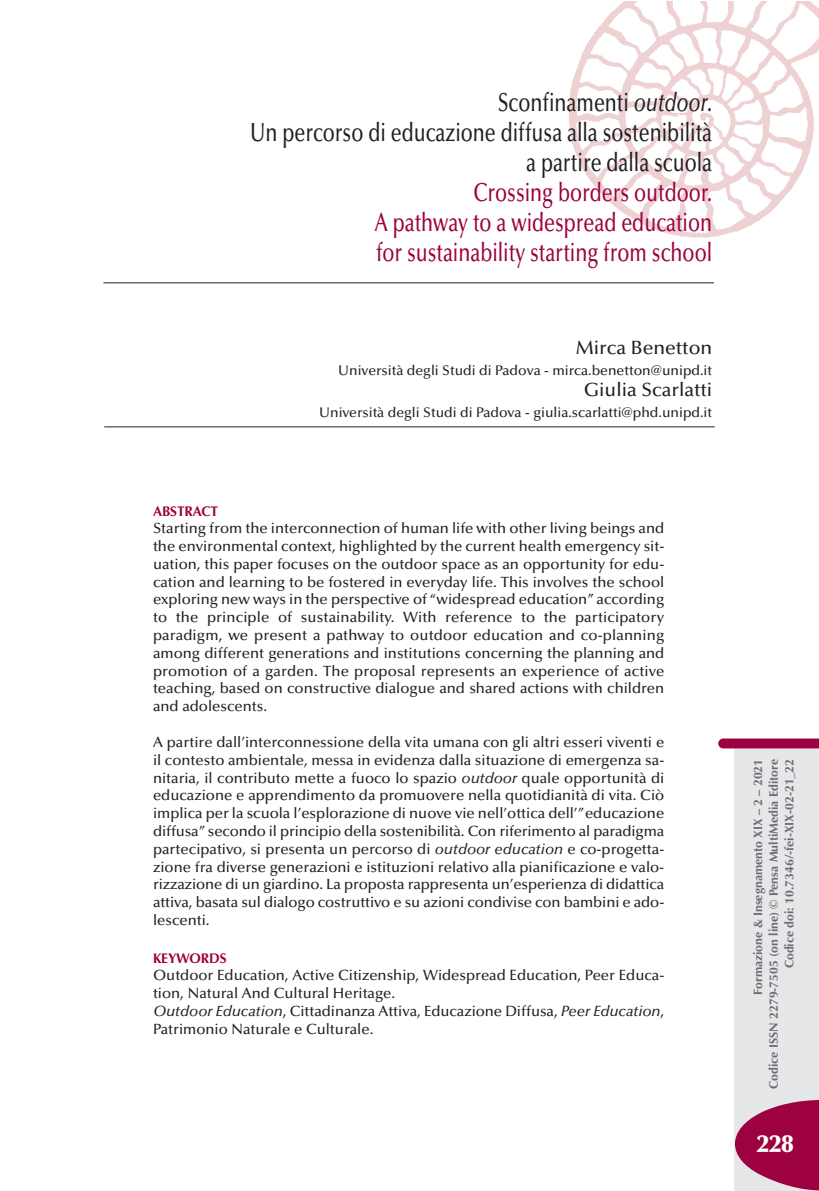
<style>
.page{position:relative;width:819px;height:1191px;background:#fff}
.page>*{position:absolute;margin:0;border:0;box-sizing:border-box;transform-origin:0 0}
.t1{font:500 26.25px/30.1px "Optima";color:#9d0140;text-align:justify;scale:.75 1}
.t2{font:500 26.25px/30.1px "Optima";color:#231f20;text-align:right;scale:.75 1}
.t3{font:900 24.5px "Optima";color:#fff}
.t4{font:500 19.25px "Optima";color:#231f20}
.t5{font:500 14.88px/17.8px "Optima";color:#231f20;text-align:justify}
.t6{font:500 14px "Optima";color:#231f20}
.t7{font:700 14px "Optima";letter-spacing:-.01em;color:#9d0140}
.t8{font:700 12.25px/15.8px "Optima";color:#6c6d70;text-align:right}
.s1{font-style:italic}
</style>
<div class="page">
<img style="left:569px;top:2px;width:249px;height:236px">
<div style="left:734px;top:748px;width:85px;height:353px;background:#e6e7e9"></div>
<svg style="left:718px;top:738px;width:101px;height:10px"></svg>
<div style="left:734px;top:1101px;width:83px;height:90px;background:#e6e7e9"></div>
<svg style="left:735px;top:1100px;width:84px;height:90px"></svg>
<hr style="left:103px;top:282px;width:611px;height:1px;background:#231f20">
<hr style="left:104px;top:426px;width:610px;height:1px;background:#231f20">
<h1 class="t2" style="left:250px;top:89px;width:617px">Sconfinamenti <span class="s1">outdoor</span>.<br>Un percorso di educazione diffusa alla sostenibilità a partire dalla scuola</h1>
<h1 class="t1" style="left:375px;top:180px;width:451px;text-indent:99px">Crossing borders outdoor.<br>A pathway to a widespread education for sustainability starting from school</h1>
<p class="t4" style="left:575px;top:339px;width:138px">Mirca Benetton</p>
<p class="t6" style="left:338px;top:364px;width:375px">Università degli Studi di Padova - mirca.benetton@unipd.it</p>
<p class="t4" style="left:584px;top:381px;width:129px">Giulia Scarlatti</p>
<p class="t6" style="left:319px;top:406px;width:394px">Università degli Studi di Padova - giulia.scarlatti@phd.unipd.it</p>
<p class="t7" style="left:153px;top:505px;width:66px">ABSTRACT</p>
<p class="t5" style="left:153px;top:520px;width:512px">Starting from the interconnection of human life with other living beings and the environmental context, highlighted by the current health emergency sit&shy;uation, this paper focuses on the outdoor space as an opportunity for edu&shy;cation and learning to be fostered in everyday life. This involves the school exploring new ways in the perspective of “widespread education” according to the principle of sustainability. With reference to the participatory paradigm, we present a pathway to outdoor education and co-planning among different generations and institutions concerning the planning and promotion of a garden. The proposal represents an experience of active teaching, based on constructive dialogue and shared actions with children and adolescents.</p>
<p class="t5" style="left:153px;top:734px;width:512px">A partire dall’interconnessione della vita umana con gli altri esseri viventi e il contesto ambientale, messa in evidenza dalla situazione di emergenza sa&shy;nitaria, il contributo mette a fuoco lo spazio <span class="s1">outdoor</span> quale opportunità di educazione e apprendimento da promuovere nella quotidianità di vita. Ciò implica per la scuola l’esplorazione di nuove vie nell’ottica dell’”educazione diffusa” secondo il principio della sostenibilità. Con riferimento al paradigma partecipativo, si presenta un percorso di <span class="s1">outdoor education</span> e co-progetta&shy;zione fra diverse generazioni e istituzioni relativo alla pianificazione e valo&shy;rizzazione di un giardino. La proposta rappresenta un’esperienza di didattica attiva, basata sul dialogo costruttivo e su azioni condivise con bambini e ado&shy;lescenti.</p>
<p class="t7" style="left:153px;top:952px;width:75px">KEYWORDS</p>
<p class="t5" style="left:153px;top:967px;width:512px;text-align:left">Outdoor Education, Active Citizenship, Widespread Education, Peer Educa&shy;tion, Natural And Cultural Heritage.<br><span class="s1">Outdoor Education</span>, Cittadinanza Attiva, Educazione Diffusa, <span class="s1">Peer Education</span>, Patrimonio Naturale e Culturale.</p>
<p class="t8" style="left:751px;top:1089px;width:331px;rotate:-90deg">Formazione &amp; Insegnamento XIX – 2 – 2021<br>Codice ISSN 2279-7505 (on line) © Pensa MultiMedia Editore<br>Codice doi: 10.7346/-fei-XIX-02-21_22</p>
<h2 class="t3" style="left:756px;top:1133px;width:38px">228</h2>
</div>
